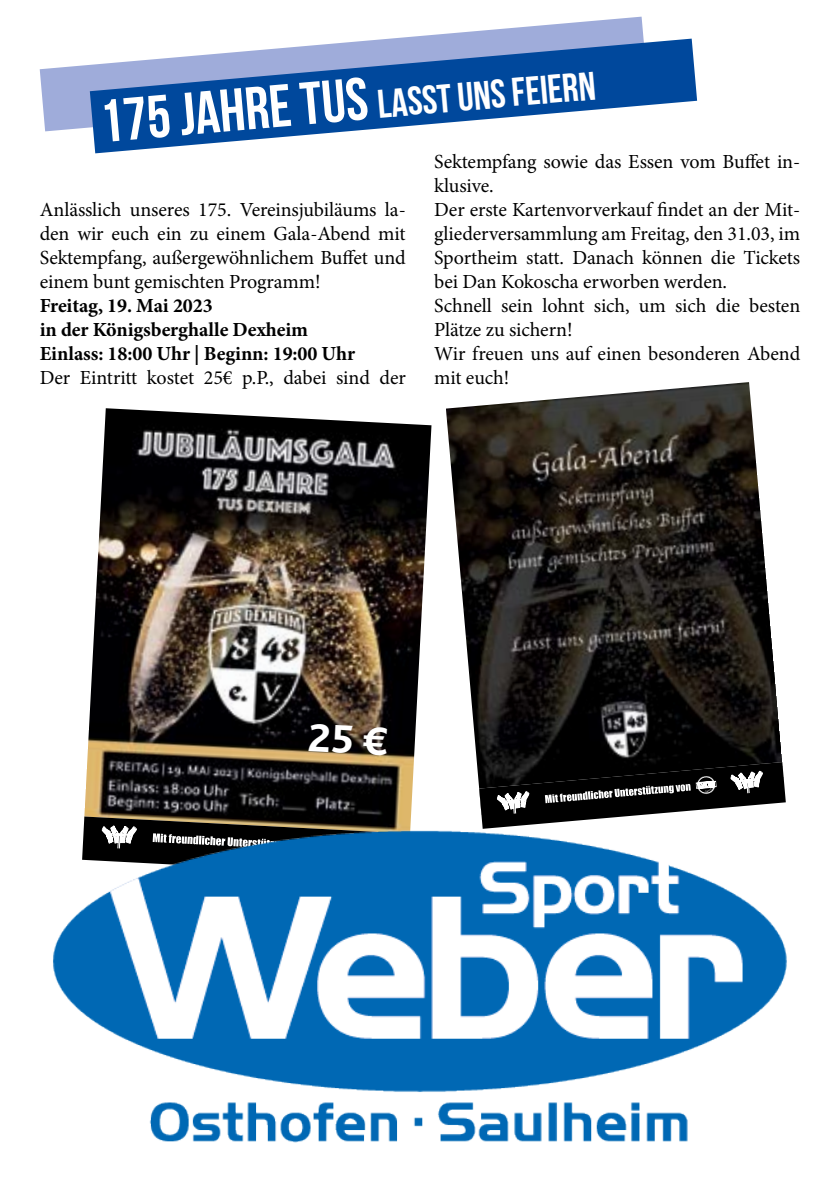
<style>
.page{position:relative;width:840px;height:1191px;background:#fff}
.page>*{position:absolute;margin:0;border:0;box-sizing:border-box;transform-origin:0 0}
.t1{font:40px "Bebas Neue";color:#fff}
.t2{font:20px/24px "Minion Pro";letter-spacing:-.005em;color:#000;text-align:justify}
.t3{font:700 20px/24px "Minion Pro";letter-spacing:-.005em;color:#000}
.s1{font-size:60px}
</style>
<div class="page">
<img style="left:446px;top:382px;width:336px;height:404px">
<svg style="left:479px;top:762px;width:306px;height:56px;background:#2f2f2f"></svg>
<img style="left:84px;top:408px;width:347px;height:410px">
<svg style="left:84px;top:816px;width:326px;height:2px"></svg>
<svg style="left:40px;top:17px;width:604px;height:114px"></svg>
<svg style="left:90px;top:39px;width:606px;height:114px;fill:#00489c"></svg>
<img style="left:53px;top:818px;width:734px;height:325px">
<svg style="left:308px;top:723px;width:79px;height:32px;background:#292019"></svg>
<h1 class="t1" style="left:98px;top:107px;width:498px;rotate:-5deg"><span class="s1">175 Jahre TUS</span> lasst uns feiern</h1>
<p class="t2" style="left:40px;top:198px;width:367px">Anlässlich unseres 175. Vereinsjubiläums la&shy;den wir euch ein zu einem Gala-Abend mit Sektempfang, außergewöhnlichem Buffet und einem bunt gemischten Programm!</p>
<p class="t3" style="left:40px;top:293px;width:317px">Freitag, 19. Mai 2023<br>in der Königsberghalle Dexheim<br>Einlass: 18:00 Uhr | Beginn: 19:00 Uhr</p>
<p class="t2" style="left:40px;top:366px;width:367px">Der Eintritt kostet 25€ p.P., dabei sind der</p>
<p class="t2" style="left:434px;top:150px;width:367px;text-align:left">Sektempfang sowie das Essen vom Buffet in&shy;klusive.<br>Der erste Kartenvorverkauf findet an der Mit&shy;gliederversammlung am Freitag, den 31.03, im Sportheim statt. Danach können die Tickets bei Dan Kokoscha erworben werden.<br>Schnell sein lohnt sich, um sich die besten Plätze zu sichern!<br>Wir freuen uns auf einen besonderen Abend mit euch!</p>
</div>
